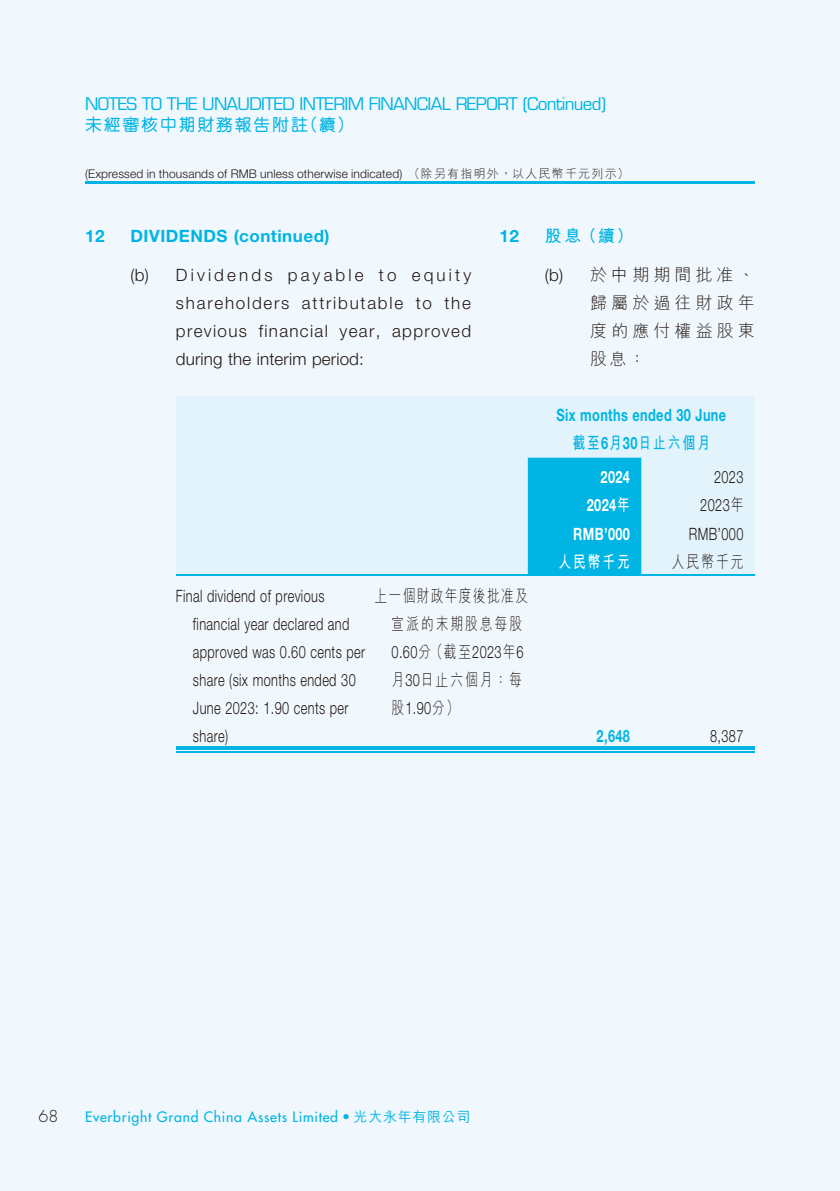
<style>
.page{position:relative;width:840px;height:1191px;background:#fff}
.page>*{position:absolute;margin:0;border:0;box-sizing:border-box;transform-origin:0 0}
.t1{font:300 17px/28px "Helvetica Neue LT Std";letter-spacing:.03em;color:#231916;scale:.75 1}
.t2{font:300 17px/28px "Helvetica Neue LT Std";letter-spacing:.03em;color:#231916;text-align:justify}
.t3{font:17px "Eurostile LT Std";letter-spacing:-.04em;color:#00b4e3}
.t4{font:300 17px/28px "M Hei HK";letter-spacing:.155em;color:#231916;text-align:justify}
.t5{font:700 17px "Helvetica Neue LT Std";letter-spacing:.03em;color:#00b4e3;scale:.75 1}
.t6{font:700 17px "Helvetica Neue LT Std";letter-spacing:.03em;color:#00b4e3}
.t7{font:300 17px/28px "M Hei HK";letter-spacing:.1em;color:#231916;scale:.75 1}
.t8{font:700 17px "Helvetica Neue LT Std";letter-spacing:.03em;color:#fff;scale:.75 1}
.t9{font:500 17px "M Yuen HK";letter-spacing:.1em;color:#00b4e3}
.t10{font:300 17px "M Hei HK";letter-spacing:.155em;color:#231916;scale:.75 1}
.t11{font:700 17px "M Hei HK";letter-spacing:.155em;color:#00b4e3;scale:.75 1}
.t12{font:700 17px "M Hei HK";letter-spacing:.155em;color:#00b4e3}
.t13{font:700 17px "M Hei HK";letter-spacing:.155em;color:#fff;scale:.75 1}
.t14{font:300 16px "Futura Std";color:#231916}
.t15{font:500 14px "Futura Std";letter-spacing:.05em;color:#00b4e3}
.t16{font:300 12px "Helvetica Neue LT Std";letter-spacing:.01em;color:#231916}
.s1{font-family:"M Hei HK"}
.s2{font-family:"Helvetica Neue LT Std"}
</style>
<div class="page">
<div style="left:0;top:0;width:839px;height:1191px;background:#f1f8fd"></div>
<hr style="left:85px;top:181px;width:669px;height:2px;background:#00b4e3">
<div style="left:176px;top:396px;width:578px;height:178px;background:#e2f3fb"></div>
<div style="left:527px;top:457px;width:114px;height:117px;background:#00b4e3"></div>
<hr style="left:176px;top:574px;width:198px;height:1px;background:#00b4e3">
<hr style="left:374px;top:574px;width:153px;height:1px;background:#00b4e3">
<hr style="left:527px;top:574px;width:114px;height:1px;background:#00b4e3">
<hr style="left:641px;top:574px;width:113px;height:1px;background:#00b4e3">
<hr style="left:176px;top:746px;width:198px;height:3px;background:#00b4e3">
<hr style="left:176px;top:751px;width:198px;height:1px;background:#00b4e3">
<hr style="left:374px;top:746px;width:153px;height:3px;background:#00b4e3">
<hr style="left:374px;top:751px;width:153px;height:1px;background:#00b4e3">
<hr style="left:527px;top:746px;width:114px;height:3px;background:#00b4e3">
<hr style="left:527px;top:751px;width:114px;height:1px;background:#00b4e3">
<hr style="left:641px;top:746px;width:113px;height:3px;background:#00b4e3">
<hr style="left:641px;top:751px;width:113px;height:1px;background:#00b4e3">
<p class="t3" style="left:85px;top:93px;width:522px">NOTES TO THE UNAUDITED INTERIM FINANCIAL REPORT (Continued)</p>
<p class="t9" style="left:85px;top:116px;width:270px">未經審核中期財務報告附註（續）</p>
<p class="t16" style="left:85px;top:167px;width:545px">(Expressed in thousands of RMB unless otherwise indicated) <span class="s1">（除另有指明外，以人民幣千元列示）</span></p>
<p class="t6" style="left:85px;top:225px;width:21px">12</p>
<p class="t6" style="left:130px;top:225px;width:200px">DIVIDENDS (continued)</p>
<p class="t2" style="left:176px;top:261px;width:296px;text-indent:-45px">(b) Dividends payable to equity shareholders attributable to the previous financial year, approved during the interim period:</p>
<p class="t6" style="left:499px;top:225px;width:21px">12</p>
<p class="t12" style="left:544px;top:223px;width:90px">股息（續）</p>
<p class="t4" style="left:590px;top:261px;width:166px;text-indent:-45px"><span class="s2">(b)</span> 於中期期間批准、歸屬於過往財政年度的應付權益股東股息：</p>
<p class="t5" style="left:556px;top:405px;width:228px">Six months ended 30 June</p>
<p class="t11" style="left:572px;top:431px;width:185px">截至<span class="s2">6</span>月<span class="s2">30</span>日止六個月</p>
<p class="t8" style="left:600px;top:467px;width:41px">2024</p>
<p class="t1" style="left:713px;top:463px;width:41px">2023</p>
<p class="t8" style="left:586px;top:495px;width:59px">2024<span class="s1">年</span></p>
<p class="t1" style="left:700px;top:491px;width:59px">2023<span class="s1">年</span></p>
<p class="t8" style="left:573px;top:523px;width:77px">RMB’000</p>
<p class="t1" style="left:688px;top:519px;width:74px">RMB’000</p>
<p class="t13" style="left:558px;top:549px;width:97px">人民幣千元</p>
<p class="t10" style="left:671px;top:552px;width:97px">人民幣千元</p>
<p class="t1" style="left:193px;top:581px;width:231px;text-indent:-17px">Final dividend of previous financial year declared and approved was 0.60 cents per share (six months ended 30<br>June 2023: 1.90 cents per share)</p>
<p class="t7" style="left:391px;top:581px;width:183px;text-indent:-17px">上一個財政年度後批准及宣派的末期股息每股</p>
<p class="t1" style="left:391px;top:637px;width:177px">0.60<span class="s1">分（截至</span>2023<span class="s1">年</span>6</p>
<p class="t10" style="left:391px;top:670px;width:175px">月<span class="s2">30</span>日止六個月：每</p>
<p class="t1" style="left:391px;top:693px;width:91px"><span class="s1">股</span>1.90<span class="s1">分）</span></p>
<p class="t5" style="left:596px;top:725px;width:46px">2,648</p>
<p class="t1" style="left:709px;top:721px;width:46px">8,387</p>
<p class="t14" style="left:39px;top:1106px;width:21px">68</p>
<p class="t15" style="left:85px;top:1107px;width:387px">Everbright Grand China Assets Limited <span class="s1">‧ 光大永年有限公司</span></p>
</div>
